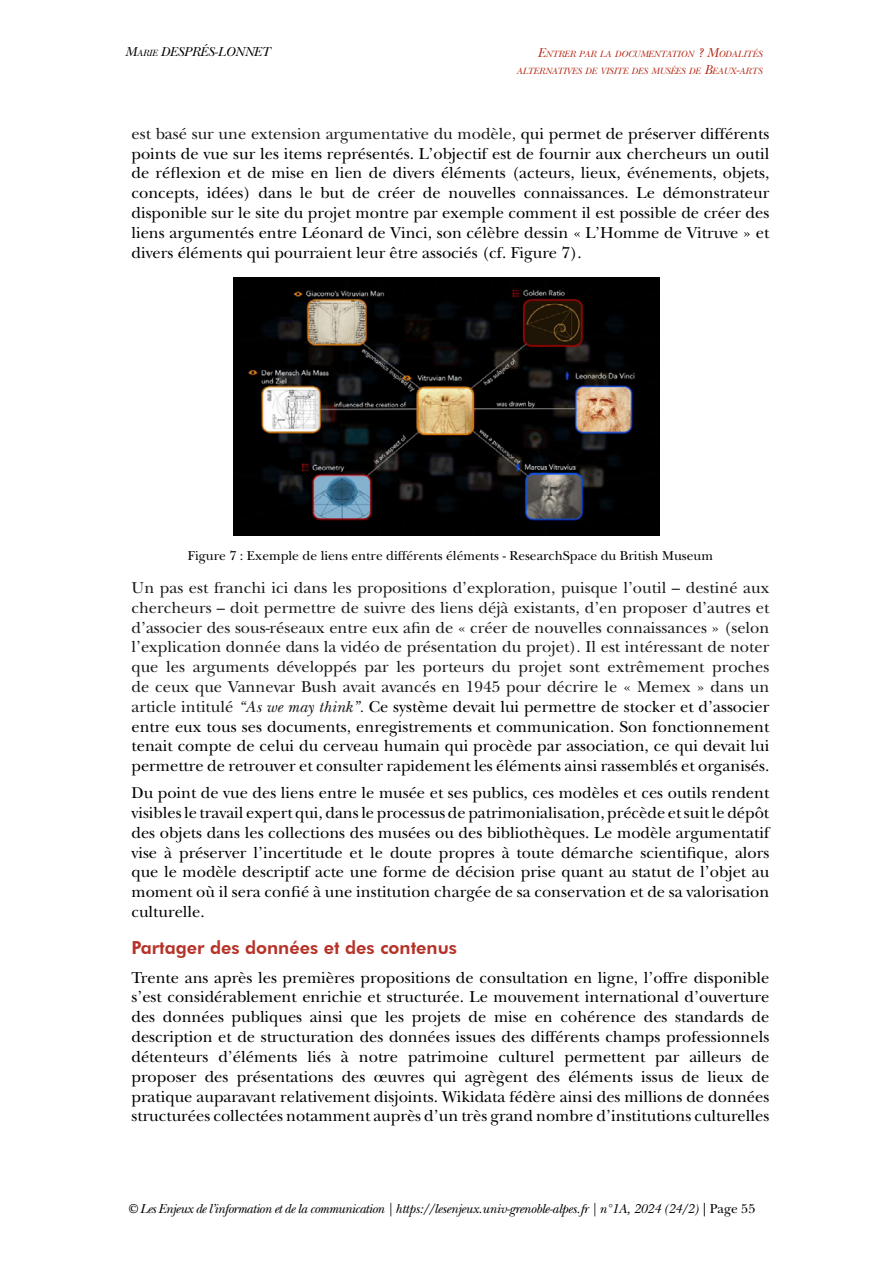
<style>
.page{position:relative;width:893px;height:1263px;background:#fff}
.page>*{position:absolute;margin:0;border:0;box-sizing:border-box;transform-origin:0 0}
.t1{font:800 18px "Futura BT";color:#b63228}
.t2{font:16.5px/19.8px "New Baskerville Std";color:#000;text-align:justify}
.t3{font:16.5px/19.8px "New Baskerville Std";color:#1a1a1a;text-align:justify}
.t4{font:italic 13.5px "New Baskerville Std";letter-spacing:-.04em;color:#000}
.t5{font:13.5px "New Baskerville Std";color:#000}
.t6{font:italic 13.5px "New Baskerville Std";color:#000}
.t7{font:italic 9.45px/16.2px "New Baskerville Std";color:#b62c18}
.s1{font-size:9.45px}
.s2{font-size:13.5px}
.s3{color:#1a1a1a}
.s4{font-style:italic}
.s5{color:#000}
.s6{font-style:normal}
</style>
<div class="page">
<img style="left:234px;top:277px;width:425px;height:258px">
<p class="t6" style="left:125px;top:44px;width:147px">M<span class="s1">ARIE</span> DESPRÉS-LONNET</p>
<p class="t7" style="left:517px;top:46px;width:241px;text-indent:21px"><span class="s2">E</span>NTRER PAR LA DO CUMENTATION <span class="s2">? M</span>ODALITÉS<br>ALTERNATIVES DE VISITE DES MUSÉES DE <span class="s2">B</span>EAUX<span class="s2">-</span>ARTS</p>
<p class="t2" style="left:131px;top:124px;width:639px"><span class="s3">est basé sur une extension argumentative du modèle,</span> qui permet de préserver différents points de vue sur les items représentés. L’objectif est de fournir aux chercheurs un outil de réflexion et de mise en lien de divers éléments (acteurs, lieux, événements, objets, concepts, idées) dans le but de créer de nouvelles connaissances. Le démonstrateur disponible sur le site du projet montre par exemple comment il est possible de créer des liens argumentés entre Léonard de Vinci, son célèbre dessin « L’Homme de Vitruve » et divers éléments qui pourraient leur être associés (cf. Figure 7).</p>
<p class="t5" style="left:188px;top:548px;width:527px">Figure 7 : Exemple de liens entre différents éléments - ResearchSpace du British Museum</p>
<p class="t3" style="left:131px;top:578px;width:639px">Un pas est franchi ici dans les propositions d’exploration, puisque l’outil – destiné aux chercheurs – doit permettre de suivre des liens déjà existants, d’en proposer d’autres et d’associer des sous-réseaux entre eux afin de « créer de nouvelles connaissances » (selon l’explication donnée dans la vidéo de présentation du projet). Il est intéressant de noter que les arguments développés par les porteurs du projet sont extrêmement proches de ceux que Vannevar Bush avait avancés en 1945 pour décrire le « Memex » dans un article intitulé <span class="s4">“As we may think”.</span> <span class="s5">Ce système devait lui permettre de stocker et d’associer entre eux tous ses documents, enregistrements et communication. Son fonctionnement tenait compte de celui du cerveau humain qui procède par association, ce qui devait lui permettre de retrouver et consulter rapidement les éléments ainsi rassemblés et organisés.</span></p>
<p class="t2" style="left:131px;top:783px;width:639px">Du point de vue des liens entre le musée et ses publics, ces modèles et ces outils rendent visibles le travail expert qui, dans le processus de patrimonialisation, précède et suit le dépôt des objets dans les collections des musées ou des bibliothèques. Le modèle argumentatif vise à préserver l’incertitude et le doute propres à toute démarche scientifique, alors que le modèle descriptif acte une forme de décision prise quant au statut de l’objet au moment où il sera confié à une institution chargée de sa conservation et de sa valorisation culturelle.</p>
<p class="t1" style="left:131px;top:937px;width:327px">Partager des données et des contenus</p>
<p class="t2" style="left:131px;top:967px;width:639px">Trente ans après les premières propositions de consultation en ligne, l’offre disponible s’est considérablement enrichie et structurée. Le mouvement international d’ouverture des données publiques ainsi que les projets de mise en cohérence des standards de description et de structuration des données issues des différents champs professionnels détenteurs d’éléments liés à notre patrimoine culturel permettent par ailleurs de proposer des présentations des œuvres qui agrègent des éléments issus de lieux de pratique auparavant relativement disjoints. Wikidata fédère ainsi des millions de données structurées collectées notamment auprès d’un très grand nombre d’institutions culturelles</p>
<p class="t4" style="left:128px;top:1200px;width:629px">© Les Enjeux de l’information et de la communication | https://lesenjeux.univ-grenoble-alpes.fr | n°1A, 2024 (24/2) <span class="s6">| Page 55</span></p>
</div>
